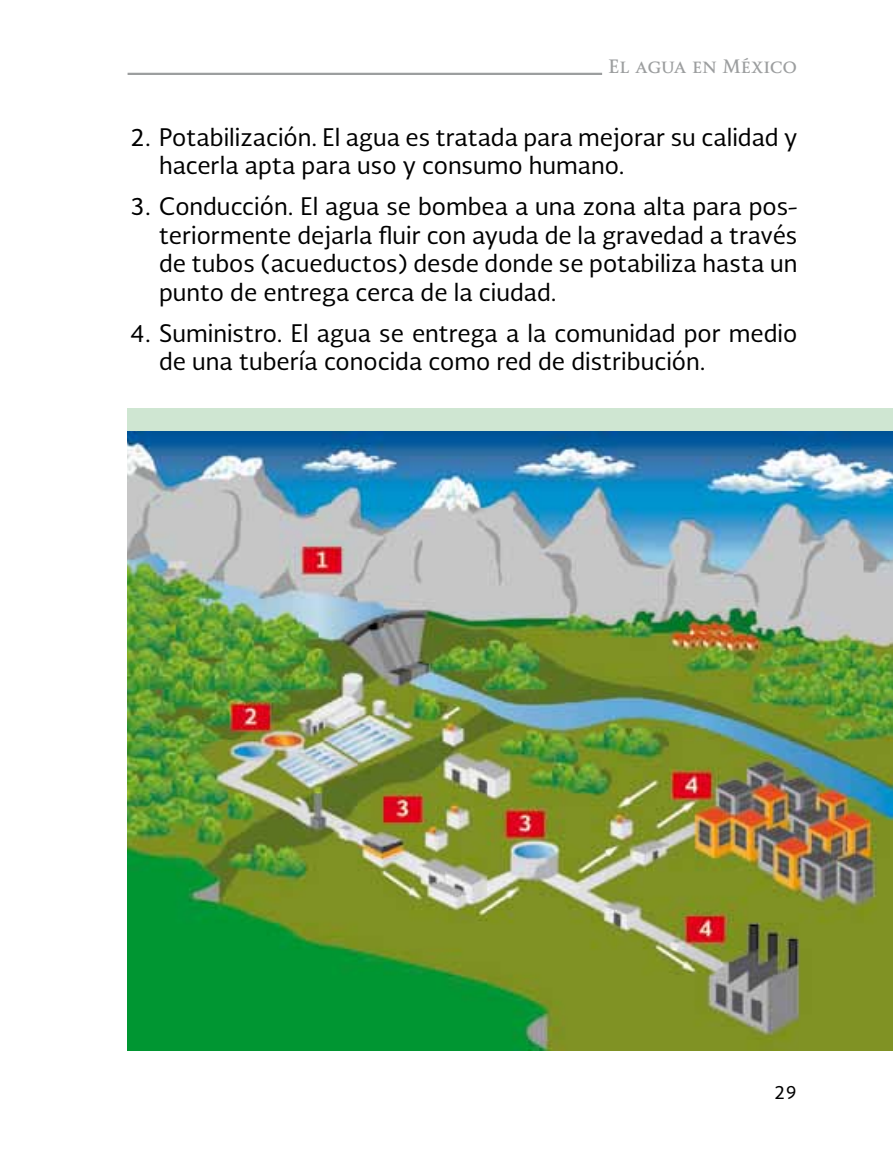
<style>
.page{position:relative;width:893px;height:1149px;background:#fff}
.page>*{position:absolute;margin:0;border:0;box-sizing:border-box;transform-origin:0 0}
.t1{font:23.62px/28.3px "Soberana Sans";color:#000}
.t2{font:700 18px "Soberana Titular";letter-spacing:-.005em;color:#9c9e9f}
.t3{font:18px "Soberana Sans";color:#000}
</style>
<div class="page">
<hr style="left:128px;top:73px;width:474px;height:2px;background:#9c9e9f">
<img style="left:128px;top:431px;width:765px;height:619px">
<div style="left:128px;top:408px;width:765px;height:23px;background:#cfe6d2"></div>
<p class="t2" style="left:608px;top:55px;width:190px">El agua en México</p>
<p class="t1" style="left:159px;top:122px;width:640px;text-indent:-29px">2. Potabilización. El agua es tratada para mejorar su calidad y hacerla apta para uso y consumo humano.</p>
<p class="t1" style="left:159px;top:192px;width:640px;text-align:justify;text-indent:-29px">3. Conducción. El agua se bombea a una zona alta para pos&shy;teriormente dejarla fluir con ayuda de la gravedad a través de tubos (acueductos) desde donde se potabiliza hasta un punto de entrega cerca de la ciudad.</p>
<p class="t1" style="left:159px;top:318px;width:640px;text-indent:-29px">4. Suministro. El agua se entrega a la comunidad por medio de una tubería conocida como red de distribución.</p>
<p class="t3" style="left:774px;top:1079px;width:25px">29</p>
</div>
